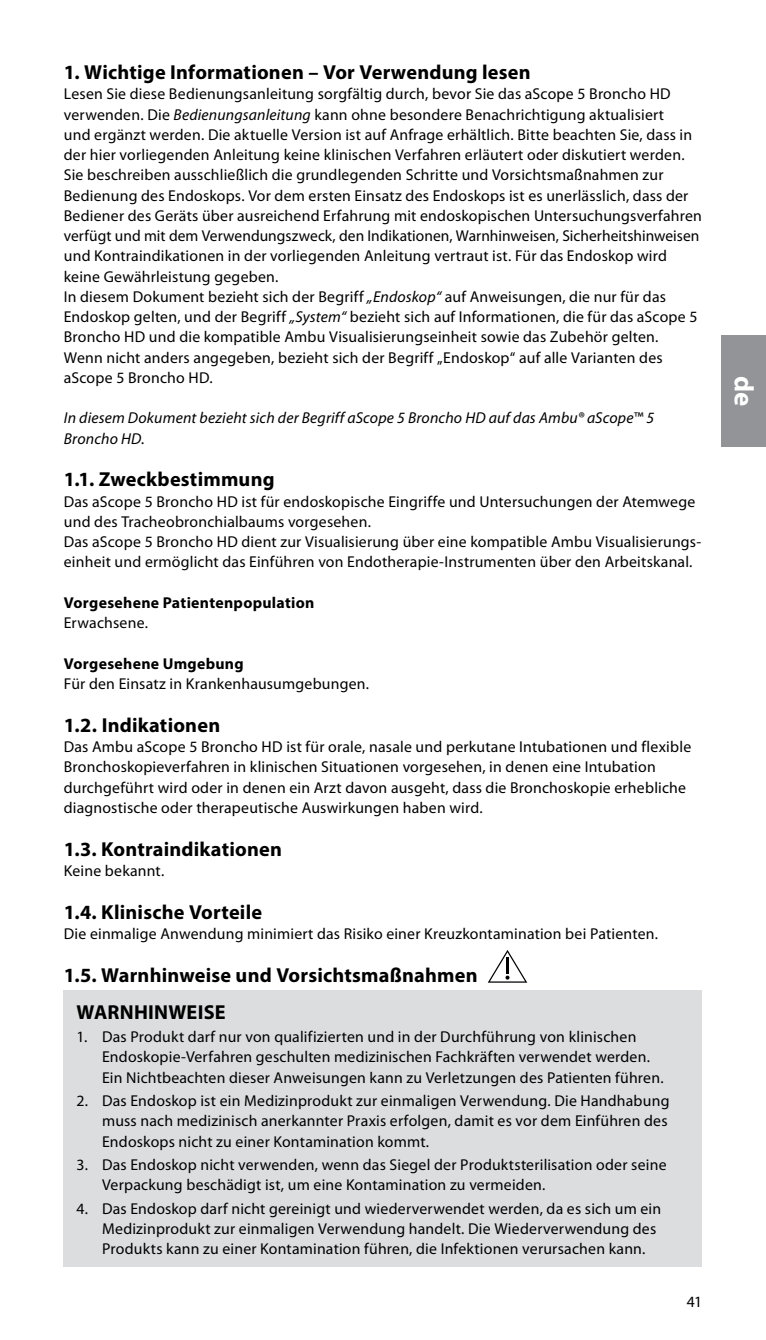
<style>
.page{position:relative;width:766px;height:1340px;background:#fff}
.page>*{position:absolute;margin:0;border:0;box-sizing:border-box;transform-origin:0 0}
.t1{font:700 27px "Myriad Pro";color:#fff}
.t2{font:700 20.25px/36.9px "Myriad Pro";letter-spacing:.01em;color:#000}
.t3{font:15.75px/20.2px "Myriad Pro";letter-spacing:.01em;color:#000}
.t4{font:italic 15.75px/20.2px "Myriad Pro";letter-spacing:.01em;color:#000}
.t5{font:700 15.75px "Myriad Pro";letter-spacing:.02em;color:#000}
.s1{font-style:italic}
.s2{font-style:normal}
</style>
<div class="page">
<div style="left:721px;top:335px;width:44px;height:111px;background:#939498"></div>
<svg style="left:488px;top:950px;width:39px;height:32px"></svg>
<div style="left:64px;top:990px;width:638px;height:276px;background:#dcddde"></div>
<p class="t2" style="left:64px;top:53px;width:468px">1. Wichtige Informationen – Vor Verwendung lesen</p>
<p class="t3" style="left:64px;top:84px;width:639px">Lesen Sie diese Bedienungsanleitung sorgfältig durch, bevor Sie das aScope 5 Broncho HD verwenden. Die <span class="s1">Bedienungsanleitung</span> kann ohne besondere Benachrichtigung aktualisiert<br>und ergänzt werden. Die aktuelle Version ist auf Anfrage erhältlich. Bitte beachten Sie, dass in der hier vorliegenden Anleitung keine klinischen Verfahren erläutert oder diskutiert werden.<br>Sie beschreiben ausschließlich die grundlegenden Schritte und Vorsichtsmaßnahmen zur Bedienung des Endoskops. Vor dem ersten Einsatz des Endoskops ist es unerlässlich, dass der Bediener des Geräts über ausreichend Erfahrung mit endoskopischen Untersuchungsverfahren verfügt und mit dem Verwendungszweck, den Indikationen, Warnhinweisen, Sicherheitshinweisen und Kontraindikationen in der vorliegenden Anleitung vertraut ist. Für das Endoskop wird keine Gewährleistung gegeben.<br>In diesem Dokument bezieht sich der Begriff <span class="s1">„Endoskop“</span> auf Anweisungen, die nur für das Endoskop gelten, und der Begriff <span class="s1">„System“</span> bezieht sich auf Informationen, die für das aScope 5<br>Broncho HD und die kompatible Ambu Visualisierungseinheit sowie das Zubehör gelten.<br>Wenn nicht anders angegeben, bezieht sich der Begriff „Endoskop“ auf alle Varianten des aScope 5 Broncho HD.</p>
<p class="t4" style="left:64px;top:408px;width:592px">In diesem Dokument bezieht sich der Begriff aScope 5 Broncho HD auf das Ambu® aScope<span class="s2">™</span> 5<br>Broncho HD.</p>
<p class="t2" style="left:64px;top:460px;width:212px">1.1. Zweckbestimmung</p>
<p class="t3" style="left:64px;top:491px;width:638px">Das aScope 5 Broncho HD ist für endoskopische Eingriffe und Untersuchungen der Atemwege und des Tracheobronchialbaums vorgesehen.<br>Das aScope 5 Broncho HD dient zur Visualisierung über eine kompatible Ambu Visualisierungs&shy;einheit und ermöglicht das Einführen von Endotherapie-Instrumenten über den Arbeitskanal.</p>
<p class="t5" style="left:64px;top:592px;width:252px">Vorgesehene Patientenpopulation</p>
<p class="t3" style="left:64px;top:613px;width:86px">Erwachsene.</p>
<p class="t5" style="left:64px;top:653px;width:181px">Vorgesehene Umgebung</p>
<p class="t3" style="left:64px;top:674px;width:307px">Für den Einsatz in Krankenhausumgebungen.</p>
<p class="t2" style="left:64px;top:706px;width:158px">1.2. Indikationen</p>
<p class="t3" style="left:64px;top:737px;width:628px">Das Ambu aScope 5 Broncho HD ist für orale, nasale und perkutane Intubationen und flexible Bronchoskopieverfahren in klinischen Situationen vorgesehen, in denen eine Intubation durchgeführt wird oder in denen ein Arzt davon ausgeht, dass die Bronchoskopie erhebliche diagnostische oder therapeutische Auswirkungen haben wird.</p>
<p class="t2" style="left:64px;top:829px;width:219px">1.3. Kontraindikationen</p>
<p class="t3" style="left:64px;top:860px;width:102px">Keine bekannt.</p>
<p class="t2" style="left:64px;top:892px;width:200px">1.4. Klinische Vorteile</p>
<p class="t3" style="left:64px;top:923px;width:595px">Die einmalige Anwendung minimiert das Risiko einer Kreuzkontamination bei Patienten.</p>
<p class="t2" style="left:77px;top:955px;width:402px;text-indent:-13px">1.5. Warnhinweise und Vorsichtsmaßnahmen<br>WARNHINWEISE</p>
<p class="t3" style="left:102px;top:1027px;width:563px;text-indent:-26px">1. Das Produkt darf nur von qualifizierten und in der Durchführung von klinischen<br>Endoskopie-Verfahren geschulten medizinischen Fachkräften verwendet werden.<br>Ein Nichtbeachten dieser Anweisungen kann zu Verletzungen des Patienten führen.</p>
<p class="t3" style="left:102px;top:1090px;width:568px;text-indent:-26px">2. Das Endoskop ist ein Medizinprodukt zur einmaligen Verwendung. Die Handhabung muss nach medizinisch anerkannter Praxis erfolgen, damit es vor dem Einführen des<br>Endoskops nicht zu einer Kontamination kommt.</p>
<p class="t3" style="left:102px;top:1154px;width:565px;text-indent:-26px">3. Das Endoskop nicht verwenden, wenn das Siegel der Produktsterilisation oder seine<br>Verpackung beschädigt ist, um eine Kontamination zu vermeiden.</p>
<p class="t3" style="left:102px;top:1198px;width:560px;text-indent:-26px">4. Das Endoskop darf nicht gereinigt und wiederverwendet werden, da es sich um ein<br>Medizinprodukt zur einmaligen Verwendung handelt. Die Wiederverwendung des<br>Produkts kann zu einer Kontamination führen, die Infektionen verursachen kann.</p>
<p class="t3" style="left:686px;top:1291px;width:17px">41</p>
<h1 class="t1" style="left:761px;top:375px;width:32px;rotate:90deg">de</h1>
</div>
